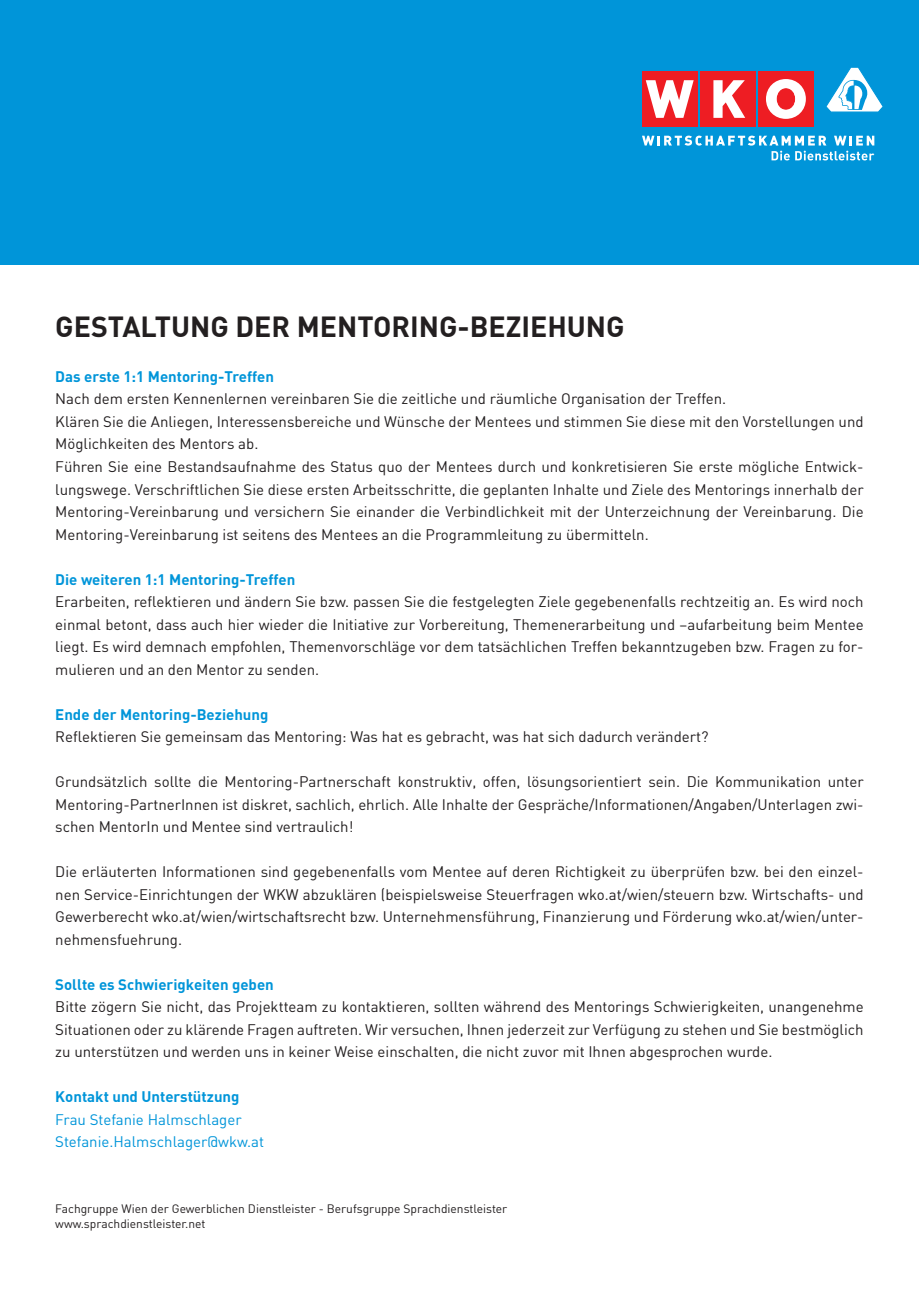
<style>
.page{position:relative;width:919px;height:1289px;background:#fff}
.page>*{position:absolute;margin:0;border:0;box-sizing:border-box;transform-origin:0 0}
.t1{font:700 28.5px "DIN";color:#231f20}
.t2{font:15px/22.5px "DIN";color:#231f20;text-align:justify}
.t3{font:700 15px "DIN";color:#0095d9}
.t4{font:15px "DIN";color:#0095d9}
.t5{font:12px "DIN";color:#231f20}
</style>
<div class="page">
<div style="left:0;top:0;width:918px;height:265px;background:#0095d9"></div>
<div style="left:758px;top:72px;width:55px;height:55px;background:#ee1d23"></div>
<div style="left:700px;top:72px;width:55px;height:55px;background:#ee1d23"></div>
<svg style="left:713px;top:80px;width:32px;height:38px"></svg>
<div style="left:642px;top:72px;width:55px;height:55px;background:#ee1d23"></div>
<svg style="left:645px;top:80px;width:48px;height:38px"></svg>
<svg style="left:766px;top:79px;width:39px;height:40px"></svg>
<svg style="left:826px;top:67px;width:57px;height:45px"></svg>
<svg style="left:642px;top:136px;width:232px;height:24px"></svg>
<p class="t1" style="left:55px;top:308px;width:571px">GESTALTUNG DER MENTORING-BEZIEHUNG</p>
<p class="t3" style="left:55px;top:367px;width:220px">Das erste 1:1 Mentoring-Treffen</p>
<p class="t2" style="left:55px;top:387px;width:672px">Nach dem ersten Kennenlernen vereinbaren Sie die zeitliche und räumliche Organisation der Treffen.</p>
<p class="t2" style="left:55px;top:410px;width:809px">Klären Sie die Anliegen, Interessensbereiche und Wünsche der Mentees und stimmen Sie diese mit den Vorstellungen und<br>Möglichkeiten des Mentors ab.</p>
<p class="t2" style="left:55px;top:455px;width:809px">Führen Sie eine Bestandsaufnahme des Status quo der Mentees durch und konkretisieren Sie erste mögliche Entwick&shy;lungswege. Verschriftlichen Sie diese ersten Arbeitsschritte, die geplanten Inhalte und Ziele des Mentorings innerhalb der Mentoring-Vereinbarung und versichern Sie einander die Verbindlichkeit mit der Unterzeichnung der Vereinbarung. Die Mentoring-Vereinbarung ist seitens des Mentees an die Programmleitung zu übermitteln.</p>
<p class="t3" style="left:55px;top:569px;width:241px">Die weiteren 1:1 Mentoring-Treffen</p>
<p class="t2" style="left:55px;top:590px;width:809px">Erarbeiten, reflektieren und ändern Sie bzw. passen Sie die festgelegten Ziele gegebenenfalls rechtzeitig an. Es wird noch einmal betont, dass auch hier wieder die Initiative zur Vorbereitung, Themenerarbeitung und –aufarbeitung beim Mentee liegt. Es wird demnach empfohlen, Themenvorschläge vor dem tatsächlichen Treffen bekanntzugeben bzw. Fragen zu for&shy;mulieren und an den Mentor zu senden.</p>
<p class="t3" style="left:55px;top:704px;width:214px">Ende der Mentoring-Beziehung</p>
<p class="t2" style="left:55px;top:725px;width:654px">Reflektieren Sie gemeinsam das Mentoring: Was hat es gebracht, was hat sich dadurch verändert?</p>
<p class="t2" style="left:55px;top:770px;width:809px">Grundsätzlich sollte die Mentoring-Partnerschaft konstruktiv, offen, lösungsorientiert sein. Die Kommunikation unter Mentoring-PartnerInnen ist diskret, sachlich, ehrlich. Alle Inhalte der Gespräche/Informationen/Angaben/Unterlagen zwi&shy;schen MentorIn und Mentee sind vertraulich!</p>
<p class="t2" style="left:55px;top:860px;width:809px">Die erläuterten Informationen sind gegebenenfalls vom Mentee auf deren Richtigkeit zu überprüfen bzw. bei den einzel&shy;nen Service-Einrichtungen der WKW abzuklären (beispielsweise Steuerfragen wko.at/wien/steuern bzw. Wirtschafts- und Gewerberecht wko.at/wien/wirtschaftsrecht bzw. Unternehmensführung, Finanzierung und Förderung wko.at/wien/unter&shy;nehmensfuehrung.</p>
<p class="t3" style="left:55px;top:974px;width:220px">Sollte es Schwierigkeiten geben</p>
<p class="t2" style="left:55px;top:995px;width:809px">Bitte zögern Sie nicht, das Projektteam zu kontaktieren, sollten während des Mentorings Schwierigkeiten, unangenehme Situationen oder zu klärende Fragen auftreten. Wir versuchen, Ihnen jederzeit zur Verfügung zu stehen und Sie bestmöglich zu unterstützen und werden uns in keiner Weise einschalten, die nicht zuvor mit Ihnen abgesprochen wurde.</p>
<p class="t3" style="left:55px;top:1087px;width:186px">Kontakt und Unterstützung</p>
<p class="t4" style="left:55px;top:1109px;width:188px">Frau Stefanie Halmschlager</p>
<p class="t4" style="left:55px;top:1132px;width:210px">Stefanie.Halmschlager@wkw.at</p>
<p class="t5" style="left:55px;top:1201px;width:453px">Fachgruppe Wien der Gewerblichen Dienstleister - Berufsgruppe Sprachdienstleister</p>
<p class="t5" style="left:55px;top:1215px;width:152px">www.sprachdienstleister.net</p>
</div>
